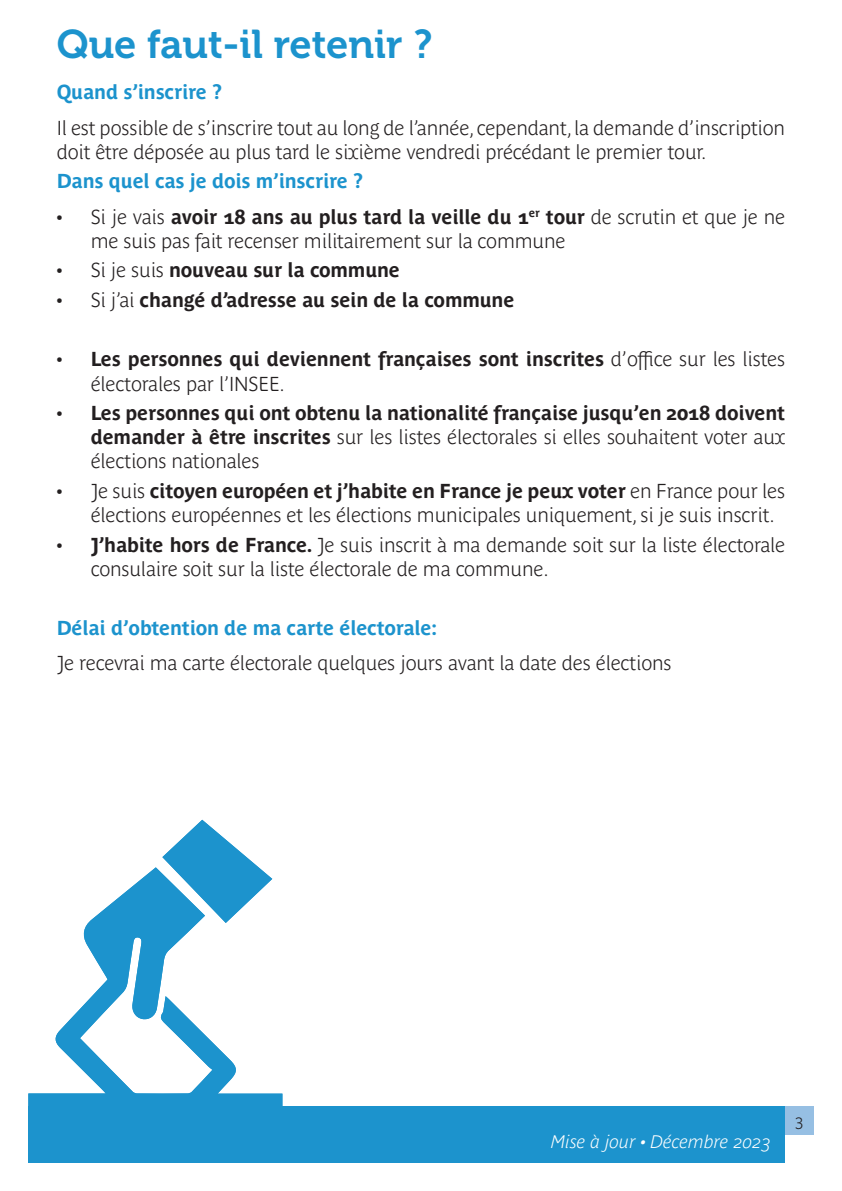
<style>
.page{position:relative;width:842px;height:1191px;background:#fff}
.page>*{position:absolute;margin:0;border:0;box-sizing:border-box;transform-origin:0 0}
.t1{font:40px "Museo 700";color:#1c93cd}
.t2{font:700 20px/24px "Parisine Plus Std Clair";letter-spacing:-.01em;color:#231f20}
.t3{font:700 20px "Parisine Plus Std";letter-spacing:-.01em;color:#231f20}
.t4{font:700 20px "Parisine Plus Std";letter-spacing:-.01em;color:#1c93cd}
.t5{font:italic 700 18px "Parisine Plus Std Clair";color:#fff}
.t6{font:700 16px "Parisine Plus Std Clair";color:#231f20}
.s1{font-family:"Parisine Plus Std Clair"}
.s2{font-family:"Parisine Plus Std"}
</style>
<div class="page">
<svg style="left:28px;top:867px;width:254px;height:239px"></svg>
<svg style="left:162px;top:819px;width:110px;height:104px"></svg>
<div style="left:28px;top:1106px;width:757px;height:56px;background:#1c93cd"></div>
<div style="left:785px;top:1106px;width:29px;height:28px;background:#96bfe3"></div>
<h1 class="t1" style="left:57px;top:22px;width:377px">Que faut-il retenir ?</h1>
<p class="t4" style="left:57px;top:81px;width:167px">Quand s’inscrire ?</p>
<p class="t2" style="left:57px;top:116px;width:730px">Il est possible de s’inscrire tout au long de l’année, cependant, la demande d’inscription doit être déposée au plus tard le sixième vendredi précédant le premier tour.</p>
<p class="t4" style="left:57px;top:170px;width:308px">Dans quel cas je dois m’inscrire ?</p>
<p class="t3" style="left:57px;top:205px;width:730px"><span class="s1">• Si je vais</span> avoir 18 ans au plus tard la veille du 1<sup>er</sup> tour <span class="s1">de scrutin et que je ne</span></p>
<p class="t2" style="left:91px;top:229px;width:476px">me suis pas fait recenser militairement sur la commune</p>
<p class="t3" style="left:57px;top:259px;width:345px"><span class="s1">• Si je suis</span> nouveau sur la commune</p>
<p class="t3" style="left:57px;top:288px;width:459px"><span class="s1">• Si j’ai</span> changé d’adresse au sein de la commune</p>
<p class="t3" style="left:57px;top:348px;width:730px"><span class="s1">•</span> Les personnes qui deviennent françaises sont inscrites <span class="s1">d’office sur les listes</span></p>
<p class="t2" style="left:91px;top:371px;width:196px">électorales par l’INSEE.</p>
<p class="t3" style="left:57px;top:401px;width:730px"><span class="s1">•</span> Les personnes qui ont obtenu la nationalité française jusqu’en 2018 doivent</p>
<p class="t2" style="left:91px;top:425px;width:696px"><span class="s2">demander à être inscrites</span> sur les listes électorales si elles souhaitent voter aux élections nationales</p>
<p class="t3" style="left:57px;top:479px;width:730px"><span class="s1">• Je suis</span> citoyen européen et j’habite en France je peux voter <span class="s1">en France pour les</span></p>
<p class="t2" style="left:91px;top:503px;width:686px">élections européennes et les élections municipales uniquement, si je suis inscrit.</p>
<p class="t2" style="left:91px;top:532px;width:696px;text-indent:-34px">• <span class="s2">J’habite hors de France.</span> Je suis inscrit à ma demande soit sur la liste électorale consulaire soit sur la liste électorale de ma commune.</p>
<p class="t4" style="left:57px;top:616px;width:382px">Délai d’obtention de ma carte électorale:</p>
<p class="t2" style="left:57px;top:651px;width:617px">Je recevrai ma carte électorale quelques jours avant la date des élections</p>
<p class="t5" style="left:551px;top:1131px;width:222px">Mise à jour • Décembre 2023</p>
<p class="t6" style="left:795px;top:1111px;width:10px">3</p>
</div>
